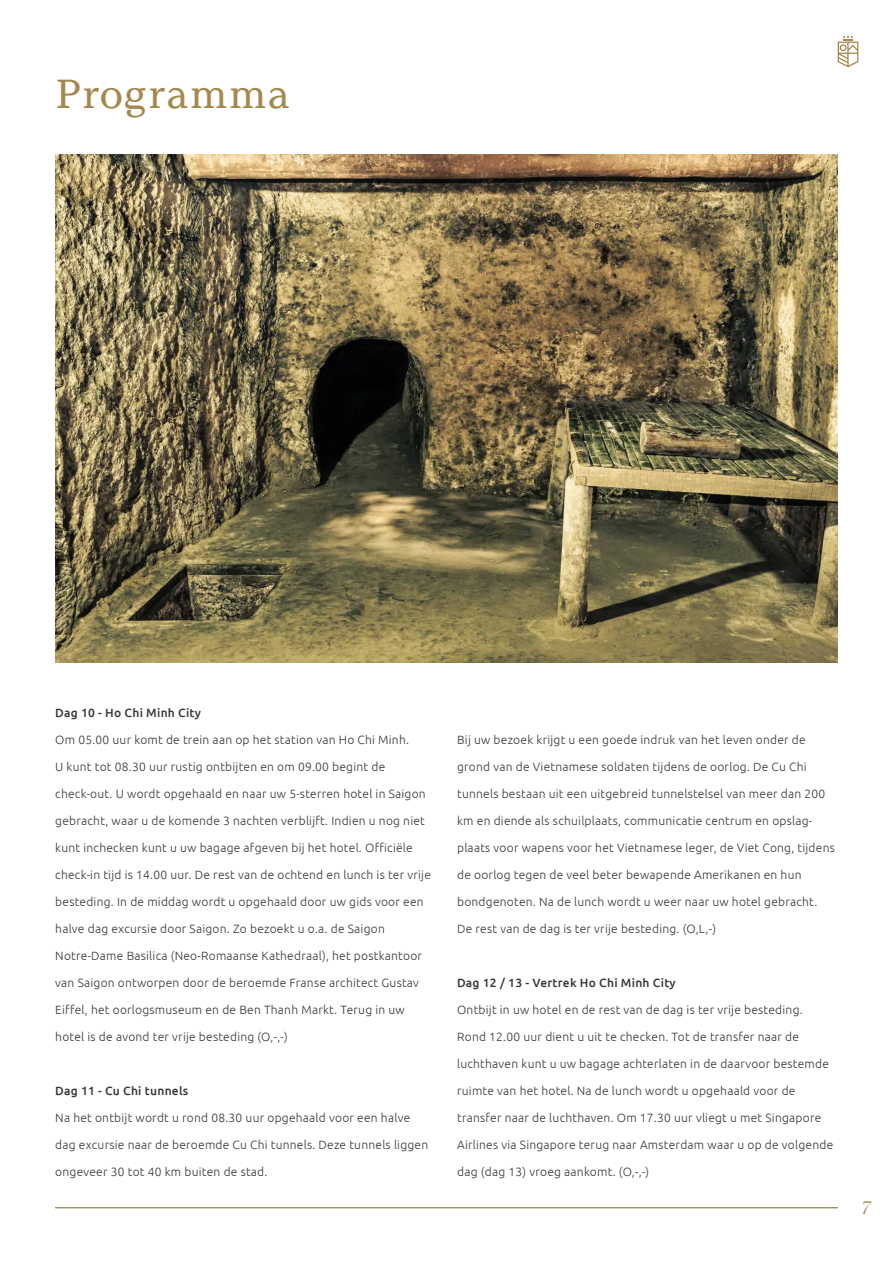
<style>
.page{position:relative;width:893px;height:1263px;background:#fff}
.page>*{position:absolute;margin:0;border:0;box-sizing:border-box;transform-origin:0 0}
.t1{font:40.5px "Argesta Text";color:#a5884e}
.t2{font:italic 18px "Argesta Hairline";color:#a5884e}
.t3{font:300 12px "Ubuntu";letter-spacing:.02em;color:#383837}
.t4{font:500 12px "Ubuntu";letter-spacing:.02em;color:#383837}
</style>
<div class="page">
<hr style="left:55px;top:1207px;width:783px;height:1px;background:#a5884e">
<svg style="left:838px;top:36px;width:20px;height:31px"></svg>
<img style="left:55px;top:154px;width:783px;height:509px">
<h1 class="t1" style="left:55px;top:69px;width:237px">Programma</h1>
<p class="t4" style="left:55px;top:705px;width:147px">Dag 10 - Ho Chi Minh City</p>
<p class="t3" style="left:55px;top:732px;width:355px">Om 05.00 uur komt de trein aan op het station van Ho Chi Minh.</p>
<p class="t3" style="left:55px;top:759px;width:331px">U kunt tot 08.30 uur rustig ontbijten en om 09.00 begint de</p>
<p class="t3" style="left:55px;top:786px;width:372px">check-out. U wordt opgehaald en naar uw 5-sterren hotel in Saigon</p>
<p class="t3" style="left:55px;top:813px;width:371px">gebracht, waar u de komende 3 nachten verblijft. Indien u nog niet</p>
<p class="t3" style="left:55px;top:840px;width:359px">kunt inchecken kunt u uw bagage afgeven bij het hotel. Officiële</p>
<p class="t3" style="left:55px;top:867px;width:377px">check-in tijd is 14.00 uur. De rest van de ochtend en lunch is ter vrije</p>
<p class="t3" style="left:55px;top:894px;width:370px">besteding. In de middag wordt u opgehaald door uw gids voor een</p>
<p class="t3" style="left:55px;top:921px;width:331px">halve dag excursie door Saigon. Zo bezoekt u o.a. de Saigon</p>
<p class="t3" style="left:55px;top:948px;width:368px">Notre-Dame Basilica (Neo-Romaanse Kathedraal), het postkantoor</p>
<p class="t3" style="left:55px;top:975px;width:365px">van Saigon ontworpen door de beroemde Franse architect Gustav</p>
<p class="t3" style="left:55px;top:1002px;width:351px">Eiffel, het oorlogsmuseum en de Ben Thanh Markt. Terug in uw</p>
<p class="t3" style="left:55px;top:1029px;width:234px">hotel is de avond ter vrije besteding (O,-,-)</p>
<p class="t4" style="left:55px;top:1083px;width:135px">Dag 11 - Cu Chi tunnels</p>
<p class="t3" style="left:55px;top:1110px;width:356px">Na het ontbijt wordt u rond 08.30 uur opgehaald voor een halve</p>
<p class="t3" style="left:55px;top:1137px;width:374px">dag excursie naar de beroemde Cu Chi tunnels. Deze tunnels liggen</p>
<p class="t3" style="left:55px;top:1164px;width:214px">ongeveer 30 tot 40 km buiten de stad.</p>
<p class="t3" style="left:457px;top:732px;width:350px">Bij uw bezoek krijgt u een goede indruk van het leven onder de</p>
<p class="t3" style="left:457px;top:759px;width:351px">grond van de Vietnamese soldaten tijdens de oorlog. De Cu Chi</p>
<p class="t3" style="left:457px;top:786px;width:370px">tunnels bestaan uit een uitgebreid tunnelstelsel van meer dan 200</p>
<p class="t3" style="left:457px;top:813px;width:357px">km en diende als schuilplaats, communicatie centrum en opslag-</p>
<p class="t3" style="left:457px;top:840px;width:379px">plaats voor wapens voor het Vietnamese leger, de Viet Cong, tijdens</p>
<p class="t3" style="left:457px;top:867px;width:346px">de oorlog tegen de veel beter bewapende Amerikanen en hun</p>
<p class="t3" style="left:457px;top:894px;width:362px">bondgenoten. Na de lunch wordt u weer naar uw hotel gebracht.</p>
<p class="t3" style="left:457px;top:921px;width:260px">De rest van de dag is ter vrije besteding. (O,L,-)</p>
<p class="t4" style="left:457px;top:975px;width:220px">Dag 12 / 13 - Vertrek Ho Chi Minh City</p>
<p class="t3" style="left:457px;top:1002px;width:347px">Ontbijt in uw hotel en de rest van de dag is ter vrije besteding.</p>
<p class="t3" style="left:457px;top:1029px;width:343px">Rond 12.00 uur dient u uit te checken. Tot de transfer naar de</p>
<p class="t3" style="left:457px;top:1056px;width:373px">luchthaven kunt u uw bagage achterlaten in de daarvoor bestemde</p>
<p class="t3" style="left:457px;top:1083px;width:340px">ruimte van het hotel. Na de lunch wordt u opgehaald voor de</p>
<p class="t3" style="left:457px;top:1110px;width:366px">transfer naar de luchthaven. Om 17.30 uur vliegt u met Singapore</p>
<p class="t3" style="left:457px;top:1137px;width:378px">Airlines via Singapore terug naar Amsterdam waar u op de volgende</p>
<p class="t3" style="left:457px;top:1164px;width:194px">dag (dag 13) vroeg aankomt. (O,-,-)</p>
<h2 class="t2" style="left:860px;top:1197px;width:12px">7</h2>
</div>
